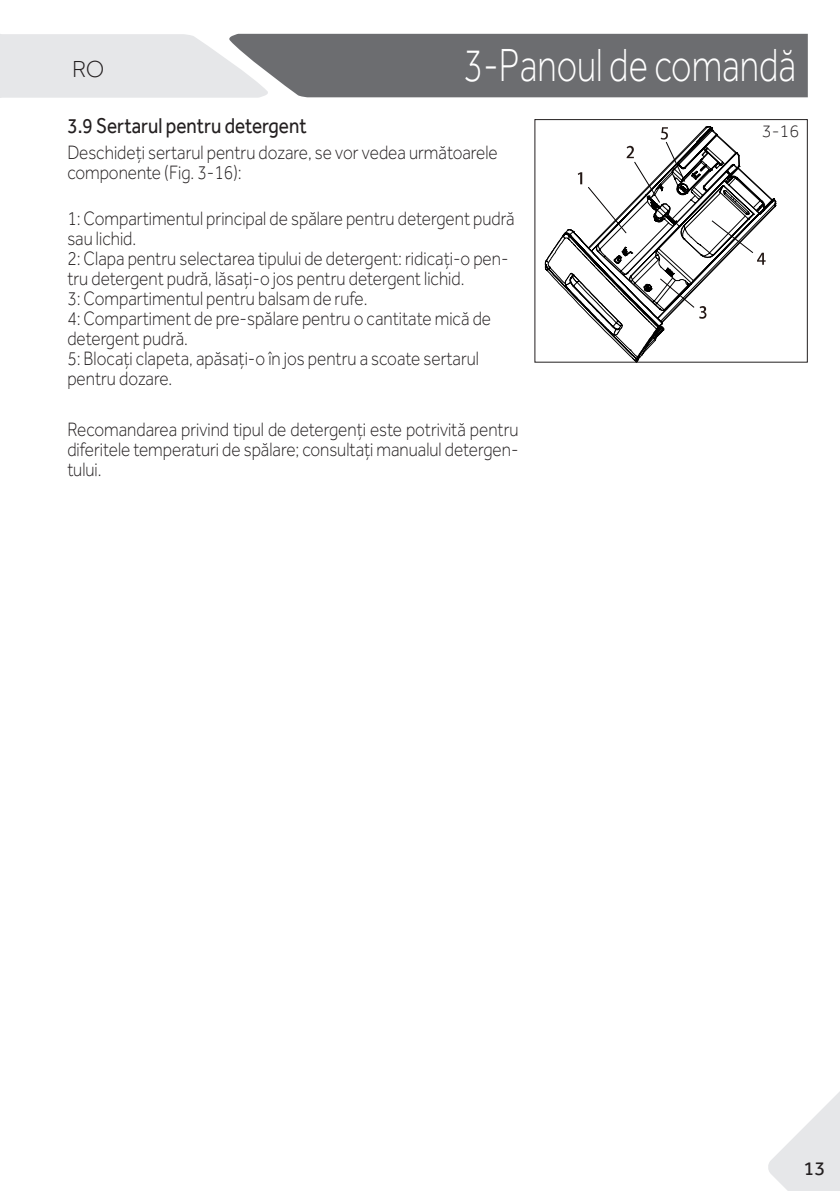
<style>
.page{position:relative;width:840px;height:1191px;background:#fff}
.page>*{position:absolute;margin:0;border:0;box-sizing:border-box;transform-origin:0 0}
.t1{font:300 48px "Effra";color:#fff;scale:.75 1}
.t2{font:300 24px "Effra";color:#231f20}
.fließtext{font:22px "Effra";color:#231f20;scale:.86 1}
.fließtext-2{font:300 20px/20px "Effra";color:#231f20;scale:.86 1}
.t3{font:20px "Effra";color:#231f20}
.t4{font:300 18px "Effra";color:#231f20}
</style>
<div class="page">
<svg style="left:768px;top:1092px;width:71px;height:99px"></svg>
<svg style="left:0;top:34px;width:807px;height:64px;background:#d1d1d3"></svg>
<div style="left:302px;top:34px;width:493px;height:62px;background:#6c6d70"></div>
<svg style="left:544px;top:126px;width:231px;height:235px"></svg>
<p class="t2" style="left:72px;top:55px;width:34px">RO</p>
<h1 class="t1" style="left:463px;top:38px;width:445px">3-Panoul de comandă</h1>
<p class="fließtext" style="left:67px;top:113px;width:279px">3.9 Sertarul pentru detergent</p>
<p class="t4" style="left:761px;top:121px;width:39px">3-16</p>
<p class="fließtext-2" style="left:67px;top:142px;width:501px">Deschideți sertarul pentru dozare, se vor vedea următoarele componente (Fig. 3-16):</p>
<p class="fließtext-2" style="left:67px;top:208px;width:521px">1: Compartimentul principal de spălare pentru detergent pudră sau lichid.<br>2: Clapa pentru selectarea tipului de detergent: ridicați-o pen&shy;tru detergent pudră, lăsați-o jos pentru detergent lichid.<br>3: Compartimentul pentru balsam de rufe.<br>4: Compartiment de pre-spălare pentru o cantitate mică de detergent pudră.<br>5: Blocați clapeta, apăsați-o în jos pentru a scoate sertarul pentru dozare.</p>
<p class="fließtext-2" style="left:67px;top:419px;width:526px;text-align:justify">Recomandarea privind tipul de detergenți este potrivită pentru diferitele temperaturi de spălare; consultați manualul detergen&shy;tului.</p>
<p class="t3" style="left:803px;top:1156px;width:23px">13</p>
</div>
